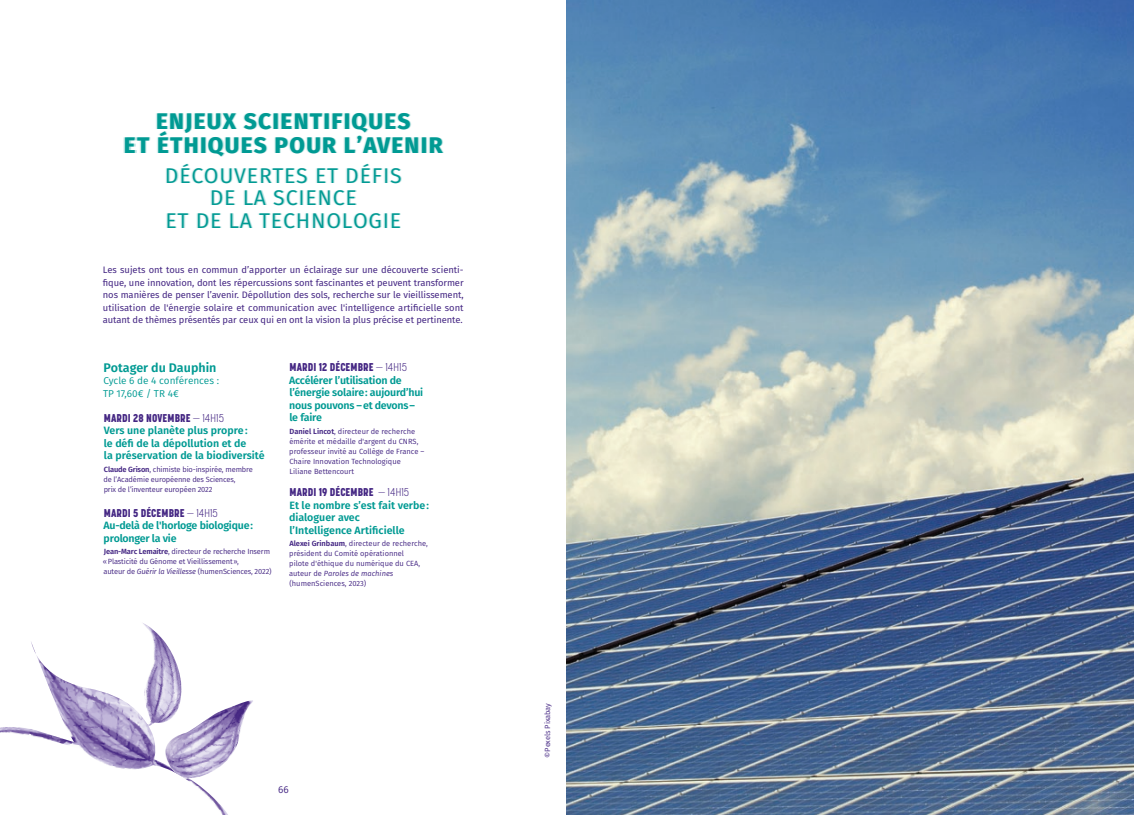
<style>
.page{position:relative;width:1134px;height:815px;background:#fff}
.page>*{position:absolute;margin:0;border:0;box-sizing:border-box;transform-origin:0 0}
.t1{font:800 22.5px/23.8px "Fira Sans";letter-spacing:.06em;color:#009a93;text-align:center}
.t2{font:21.25px/22.5px "Fira Sans";letter-spacing:.04em;color:#009a93;text-align:center}
.t3{font:600 12.5px "Fira Sans";color:#009a93}
.t4{font:800 11.25px "Korolev Condensed";letter-spacing:.01em;color:#442683}
.t5{font:600 10.62px/12.5px "Fira Sans";letter-spacing:-.01em;color:#009a93}
.t6{font:10px/12.5px "Fira Sans";color:#009a93}
.t7{font:10px "Fira Sans";color:#442683}
.t8{font:9.38px/12.5px "Fira Sans";letter-spacing:-.01em;color:#442683;text-align:justify}
.t9{font:7.5px/10px "Fira Sans";letter-spacing:-.01em;color:#442683}
.s1{font-weight:300}
.s2{font-weight:600}
.s3{font-style:italic}
</style>
<div class="page">
<img style="left:0;top:642px;width:228px;height:173px">
<svg style="left:140px;top:623px;width:88px;height:156px"></svg>
<img style="left:157px;top:700px;width:96px;height:79px">
<img style="left:567px;top:0;width:567px;height:815px">
<h1 class="t1" style="left:124px;top:109px;width:320px">ENJEUX SCIENTIFIQUES<br>ET ÉTHIQUES POUR L’AVENIR</h1>
<h2 class="t2" style="left:165px;top:164px;width:238px">DÉCOUVERTES ET DÉFIS<br>DE LA SCIENCE<br>ET DE LA TECHNOLOGIE</h2>
<p class="t8" style="left:103px;top:264px;width:362px">Les sujets ont tous en commun d’apporter un éclairage sur une découverte scienti&shy;fique, une innovation, dont les répercussions sont fascinantes et peuvent transformer nos manières de penser l’avenir. Dépollution des sols, recherche sur le vieillissement, utilisation de l'énergie solaire et communication avec l'intelligence artificielle sont autant de thèmes présentés par ceux qui en ont la vision la plus précise et pertinente.</p>
<h3 class="t3" style="left:104px;top:359px;width:114px">Potager du Dauphin</h3>
<h3 class="t6" style="left:103px;top:374px;width:118px">Cycle 6 de 4 conférences :<br>TP 17,60€ / TR 4€</h3>
<h3 class="t4" style="left:104px;top:411px;width:122px">MARDI 28 NOVEMBRE <span class="s1">— 14H15</span></h3>
<h3 class="t5" style="left:104px;top:424px;width:162px">Vers une planète plus propre:<br>le défi de la dépollution et de<br>la préservation de la biodiversité</h3>
<p class="t9" style="left:104px;top:464px;width:151px"><span class="s2">Claude Grison</span>, chimiste bio-inspirée, membre de l’Académie européenne des Sciences,<br>prix de l’inventeur européen 2022</p>
<h3 class="t4" style="left:104px;top:506px;width:116px">MARDI 5 DÉCEMBRE <span class="s1">— 14H15</span></h3>
<h3 class="t5" style="left:104px;top:519px;width:151px">Au-delà de l'horloge biologique: prolonger la vie</h3>
<p class="t9" style="left:103px;top:547px;width:170px"><span class="s2">Jean-Marc Lemaitre</span>, directeur de recherche Inserm «Plasticité du Génome et Vieillissement»,<br>auteur de <span class="s3">Guérir la Vieillesse</span> (humenSciences, 2022)</p>
<h3 class="t4" style="left:289px;top:360px;width:119px">MARDI 12 DÉCEMBRE <span class="s1">— 14H15</span></h3>
<h3 class="t5" style="left:289px;top:374px;width:135px">Accélérer l’utilisation de l’énergie solaire: aujourd’hui nous pouvons –et devons– le faire</h3>
<p class="t9" style="left:289px;top:426px;width:137px"><span class="s2">Daniel Lincot</span>, directeur de recherche émérite et médaille d'argent du CNRS, professeur invité au Collège de France – Chaire Innovation Technologique Liliane Bettencourt</p>
<h3 class="t4" style="left:289px;top:485px;width:121px">MARDI 19 DÉCEMBRE <span class="s1">— 14H15</span></h3>
<h3 class="t5" style="left:289px;top:499px;width:142px">Et le nombre s’est fait verbe: dialoguer avec<br>l’Intelligence Artificielle</h3>
<p class="t9" style="left:289px;top:539px;width:140px"><span class="s2">Alexei Grinbaum</span>, directeur de recherche, président du Comité opérationnel<br>pilote d'éthique du numérique du CEA, auteur de <span class="s3">Paroles de machines </span>(humenSciences, 2023)</p>
<h3 class="t7" style="left:278px;top:782px;width:12px">66</h3>
<p class="t9" style="left:542px;top:758px;width:57px;rotate:-90deg">©Pexels Pixabay</p>
</div>
